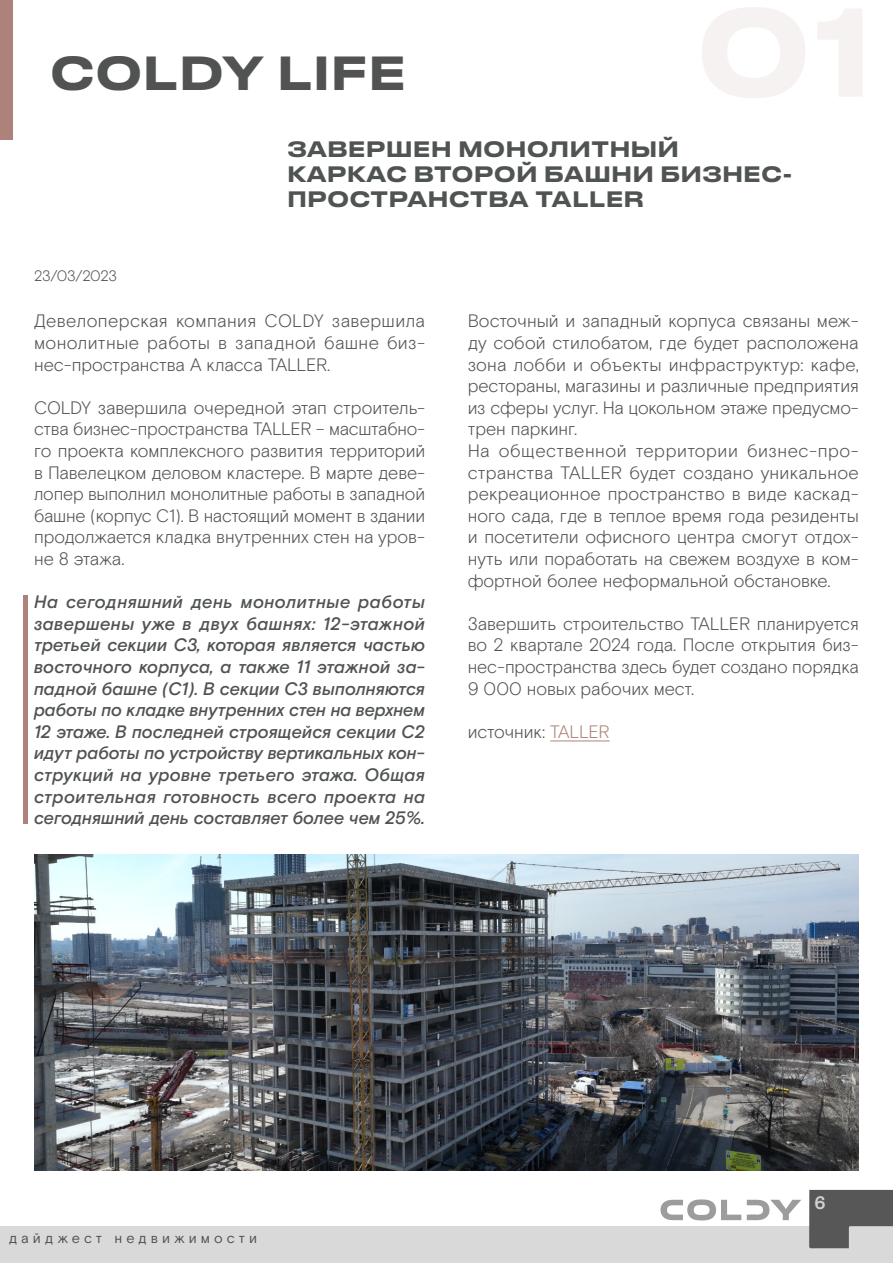
<style>
.page{position:relative;width:893px;height:1263px;background:#fff}
.page>*{position:absolute;margin:0;border:0;box-sizing:border-box;transform-origin:0 0}
.t1{font:500 45px "Druk Text Wide Cy";color:#515252}
.t2{font:500 21px/25.2px "Druk Text Wide Cy";color:#505353}
.t3{font:300 18px/21.6px "Basis Grotesque Pro";color:#505353;text-align:justify}
.t4{font:italic 500 18px/21.6px "Basis Grotesque Pro";letter-spacing:-.01em;color:#505353;text-align:justify}
.t5{font:700 18px "Basis Grotesque Pro";color:#d1d1d1}
.t6{font:300 15px "Basis Grotesque Pro";letter-spacing:-.04em;color:#505353}
.t7{font:14.25px "Basis Grotesque Pro";letter-spacing:.28em;color:#515252}
.s1{color:#ad827a}
</style>
<div class="page">
<div style="left:0;top:1226px;width:893px;height:37px;background:#d9d9d9"></div>
<svg style="left:660px;top:1199px;width:81px;height:21px"></svg>
<svg style="left:747px;top:1200px;width:54px;height:20px"></svg>
<svg style="left:809px;top:1190px;width:84px;height:58px"></svg>
<div style="left:0;top:0;width:13px;height:139px;background:#ad827a"></div>
<hr style="left:550px;top:740px;width:60px;height:1px;background:#ad827a">
<img style="left:34px;top:855px;width:825px;height:315px">
<hr style="left:24px;top:595px;width:4px;height:229px;background:#ad827a">
<h1 class="t1" style="left:50px;top:34px;width:358px">COLDY LIFE</h1>
<p class="t2" style="left:287px;top:134px;width:507px">ЗАВЕРШЕН МОНОЛИТНЫЙ<br>КАРКАС ВТОРОЙ БАШНИ БИЗНЕС-<br>ПРОСТРАНСТВА TALLER</p>
<p class="t6" style="left:34px;top:267px;width:85px">23/03/2023</p>
<p class="t3" style="left:34px;top:310px;width:393px">Девелоперская компания COLDY завершила монолитные работы в западной башне биз&shy;нес-пространства А класса TALLER.</p>
<p class="t3" style="left:34px;top:397px;width:393px">COLDY завершила очередной этап строитель&shy;ства бизнес-пространства TALLER – масштабно&shy;го проекта комплексного развития территорий в Павелецком деловом кластере. В марте деве&shy;лопер выполнил монолитные работы в западной башне (корпус С1). В настоящий момент в здании продолжается кладка внутренних стен на уров&shy;не 8 этажа.</p>
<p class="t4" style="left:34px;top:592px;width:393px">На сегодняшний день монолитные работы завершены уже в двух башнях: 12-этажной третьей секции С3, которая является частью восточного корпуса, а также 11 этажной за&shy;падной башне (С1). В секции С3 выполняются работы по кладке внутренних стен на верхнем 12 этаже. В последней строящейся секции С2 идут работы по устройству вертикальных кон&shy;струкций на уровне третьего этажа. Общая строительная готовность всего проекта на сегодняшний день составляет более чем 25%.</p>
<p class="t3" style="left:468px;top:310px;width:393px;text-align:left">Восточный и западный корпуса связаны меж&shy;ду собой стилобатом, где будет расположена зона лобби и объекты инфраструктур: кафе, рестораны, магазины и различные предприятия из сферы услуг. На цокольном этаже предусмо&shy;трен паркинг.<br>На общественной территории бизнес-про&shy;странства TALLER будет создано уникальное рекреационное пространство в виде каскад&shy;ного сада, где в теплое время года резиденты и посетители офисного центра смогут отдох&shy;нуть или поработать на свежем воздухе в ком&shy;фортной более неформальной обстановке.</p>
<p class="t3" style="left:468px;top:613px;width:393px">Завершить строительство TALLER планируется во 2 квартале 2024 года. После открытия биз&shy;нес-пространства здесь будет создано порядка 9 000 новых рабочих мест.</p>
<p class="t3" style="left:468px;top:721px;width:143px">источник: <span class="s1">TALLER</span></p>
<p class="t7" style="left:9px;top:1230px;width:250px">дайджест недвижимости</p>
<p class="t5" style="left:814px;top:1192px;width:13px">6</p>
</div>
